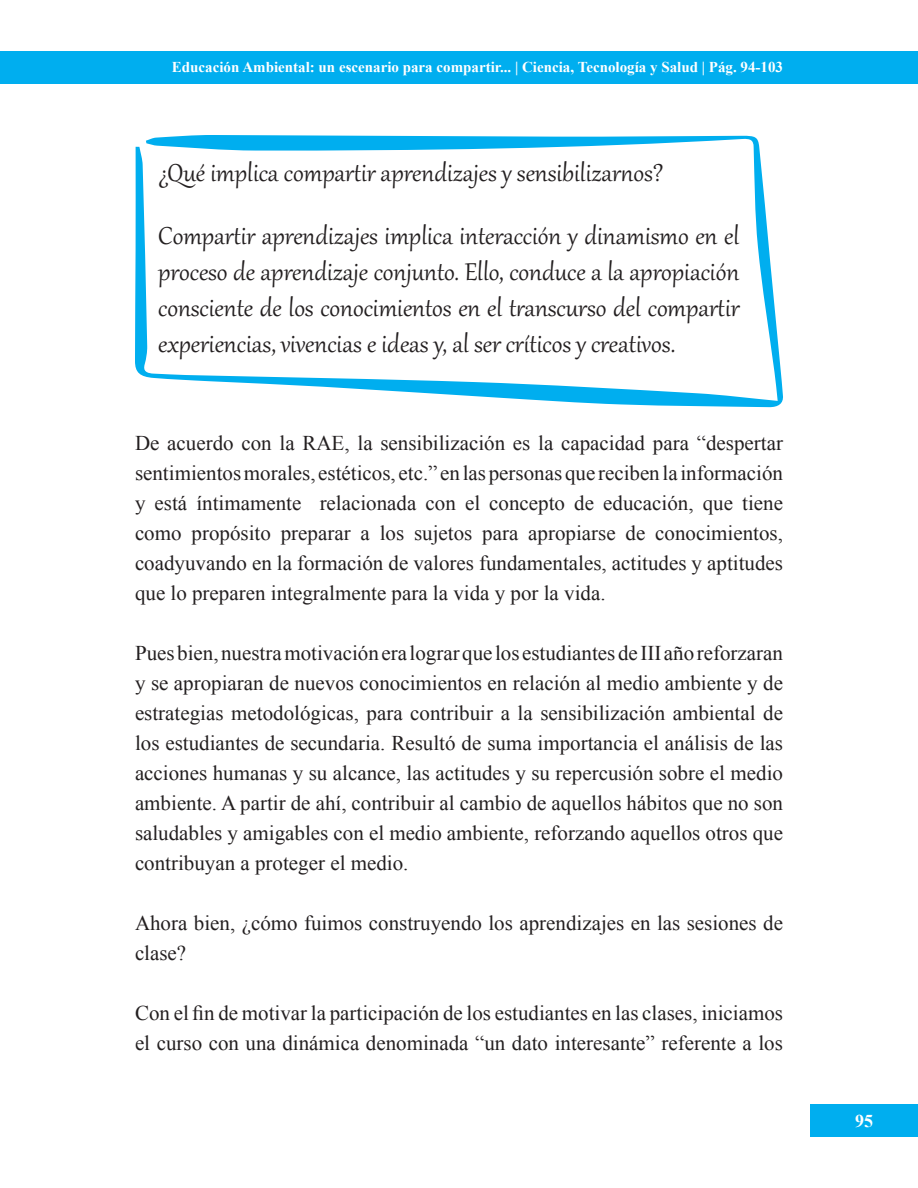
<style>
.page{position:relative;width:918px;height:1188px;background:#fff}
.page>*{position:absolute;margin:0;border:0;box-sizing:border-box;transform-origin:0 0}
.t1{font:30px/36px "Gabriola";color:#231f20}
.t2{font:21px/30px "Times New Roman";color:#231f20;text-align:justify}
.t3{font:700 18px "Times New Roman";color:#fff}
.t4{font:700 15px "Times New Roman";color:#fff}
</style>
<div class="page">
<div style="left:810px;top:1105px;width:108px;height:32px;background:#00aeef"></div>
<div style="left:0;top:51px;width:918px;height:33px;background:#00aeef"></div>
<svg style="left:135px;top:135px;width:648px;height:272px"></svg>
<p class="t4" style="left:172px;top:57px;width:613px">Educación Ambiental: un escenario para compartir... | Ciencia, Tecnología y Salud | Pág. 94-103</p>
<h1 class="t1" style="left:158px;top:139px;width:583px;line-height:63px">¿Qué implica compartir aprendizajes y sensibilizarnos?<br>Compartir aprendizajes implica interacción y dinamismo en el</h1>
<h1 class="t1" style="left:158px;top:252px;width:583px;text-align:justify">proceso de aprendizaje conjunto. Ello, conduce a la apropiación consciente de los conocimientos en el transcurso del compartir experiencias, vivencias e ideas y, al ser críticos y creativos.</h1>
<p class="t2" style="left:135px;top:427px;width:650px">De acuerdo con la RAE, la sensibilización es la capacidad para “despertar sentimientos morales, estéticos, etc.” en las personas que reciben la información y está íntimamente relacionada con el concepto de educación, que tiene como propósito preparar a los sujetos para apropiarse de conocimientos, coadyuvando en la formación de valores fundamentales, actitudes y aptitudes que lo preparen integralmente para la vida y por la vida.</p>
<p class="t2" style="left:135px;top:637px;width:650px">Pues bien, nuestra motivación era lograr que los estudiantes de III año reforzaran y se apropiaran de nuevos conocimientos en relación al medio ambiente y de estrategias metodológicas, para contribuir a la sensibilización ambiental de los estudiantes de secundaria. Resultó de suma importancia el análisis de las acciones humanas y su alcance, las actitudes y su repercusión sobre el medio ambiente. A partir de ahí, contribuir al cambio de aquellos hábitos que no son saludables y amigables con el medio ambiente, reforzando aquellos otros que contribuyan a proteger el medio.</p>
<p class="t2" style="left:135px;top:907px;width:650px">Ahora bien, ¿cómo fuimos construyendo los aprendizajes en las sesiones de clase?</p>
<p class="t2" style="left:135px;top:997px;width:650px">Con el fin de motivar la participación de los estudiantes en las clases, iniciamos el curso con una dinámica denominada “un dato interesante” referente a los</p>
<p class="t3" style="left:855px;top:1108px;width:19px">95</p>
</div>
